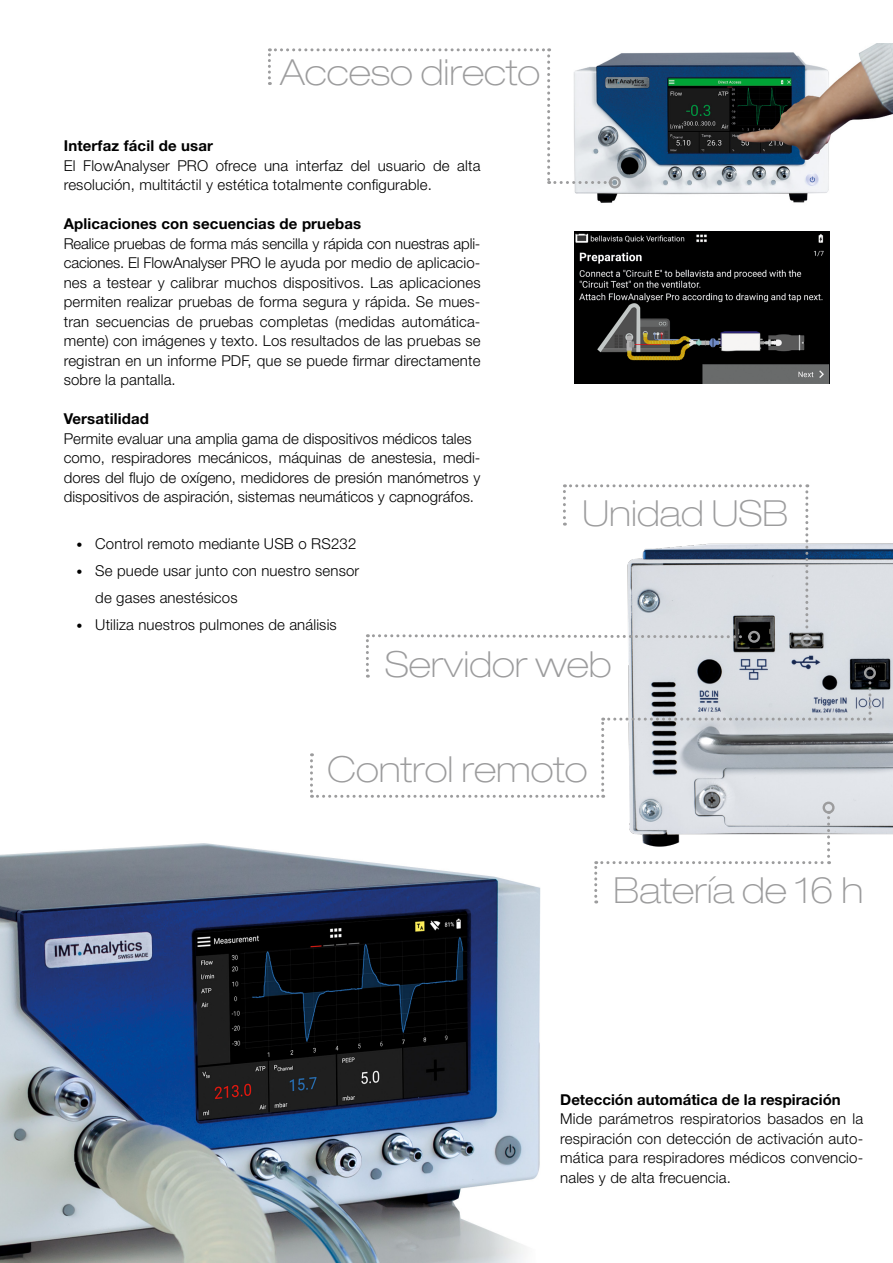
<style>
.page{position:relative;width:893px;height:1263px;background:#fff}
.page>*{position:absolute;margin:0;border:0;box-sizing:border-box;transform-origin:0 0}
.t1{font:100 expanded 36px "Helvetica Neue LT Pro";color:#9c9c9d}
.t2{font:300 15px/19.5px "Helvetica Neue LT Pro";letter-spacing:.01em;color:#000}
.t3{font:700 15px "Helvetica Neue LT Pro";letter-spacing:.01em;color:#000}
.s1{font-size:12px}
</style>
<div class="page">
<img style="left:0;top:843px;width:831px;height:420px">
<img style="left:629px;top:543px;width:264px;height:309px">
<img style="left:574px;top:44px;width:319px;height:159px">
<div style="left:864px;top:667px;width:12px;height:12px;border:2px solid #9c9c9d;border-radius:50%"></div>
<svg style="left:310px;top:484px;width:561px;height:314px"></svg>
<div style="left:748px;top:631px;width:12px;height:12px;border:2px solid #9c9c9d;border-radius:50%"></div>
<svg style="left:594px;top:811px;width:236px;height:92px"></svg>
<div style="left:823px;top:801px;width:12px;height:12px;border:2px solid #9c9c9d;border-radius:50%"></div>
<svg style="left:268px;top:48px;width:343px;height:136px"></svg>
<div style="left:609px;top:176px;width:12px;height:12px;border:2px solid #9c9c9d;border-radius:50%"></div>
<img style="left:574px;top:231px;width:255px;height:153px">
<h1 class="t1" style="left:280px;top:50px;width:262px">Acceso directo</h1>
<p class="t3" style="left:64px;top:136px;width:151px">Interfaz fácil de usar</p>
<p class="t2" style="left:64px;top:155px;width:418px">El FlowAnalyser PRO ofrece una interfaz del usuario de alta resolución, multitáctil y estética totalmente configurable.</p>
<p class="t3" style="left:64px;top:214px;width:299px">Aplicaciones con secuencias de pruebas</p>
<p class="t2" style="left:64px;top:233px;width:418px;text-align:justify">Realice pruebas de forma más sencilla y rápida con nuestras apli&shy;caciones. El FlowAnalyser PRO le ayuda por medio de aplicacio&shy;nes a testear y calibrar muchos dispositivos. Las aplicaciones permiten realizar pruebas de forma segura y rápida. Se mues&shy;tran secuencias de pruebas completas (medidas automática&shy;mente) con imágenes y texto. Los resultados de las pruebas se registran en un informe PDF, que se puede firmar directamente sobre la pantalla.</p>
<p class="t3" style="left:64px;top:409px;width:87px">Versatilidad</p>
<p class="t2" style="left:64px;top:428px;width:418px">Permite evaluar una amplia gama de dispositivos médicos tales como, respiradores mecánicos, máquinas de anestesia, medi&shy;dores del flujo de oxígeno, medidores de presión manómetros y dispositivos de aspiración, sistemas neumáticos y capnográfos.</p>
<p class="t2" style="left:77px;top:533px;width:281px"><span class="s1">•</span> Control remoto mediante USB o RS232</p>
<p class="t2" style="left:95px;top:556px;width:265px;line-height:27px;text-indent:-19px"><span class="s1">•</span> Se puede usar junto con nuestro sensor de gases anestésicos</p>
<p class="t2" style="left:77px;top:614px;width:262px"><span class="s1">•</span> Utiliza nuestros pulmones de análisis</p>
<h1 class="t1" style="left:583px;top:491px;width:207px">Unidad USB</h1>
<h1 class="t1" style="left:385px;top:642px;width:228px">Servidor web</h1>
<h1 class="t1" style="left:327px;top:747px;width:262px">Control remoto</h1>
<h1 class="t1" style="left:613px;top:868px;width:251px">Batería de 16 h</h1>
<p class="t3" style="left:560px;top:1090px;width:282px">Detección automática de la respiración</p>
<p class="t2" style="left:560px;top:1109px;width:304px;text-align:justify">Mide parámetros respiratorios basados en la respiración con detección de activación auto&shy;mática para respiradores médicos convencio&shy;nales y de alta frecuencia.</p>
</div>
